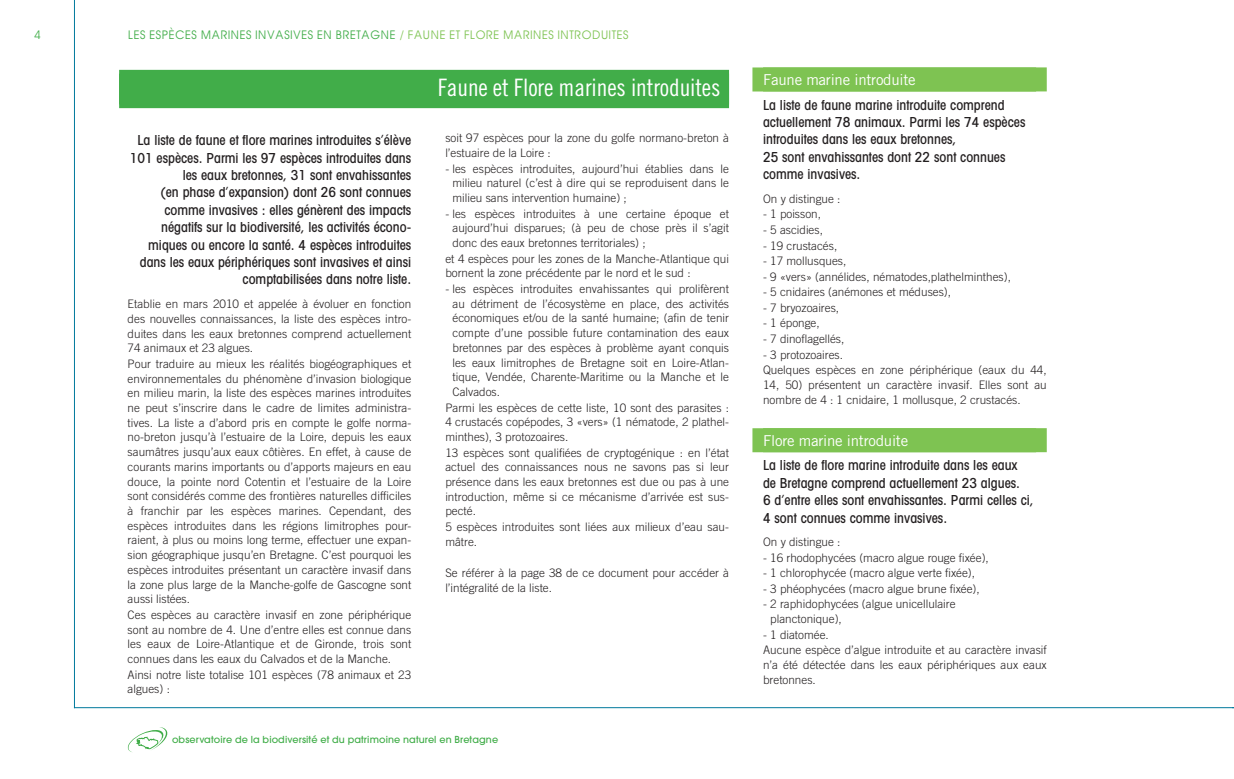
<style>
.page{position:relative;width:1234px;height:779px;background:#fff}
.page>*{position:absolute;margin:0;border:0;box-sizing:border-box;transform-origin:0 0}
.t1{font:24px "Trade Gothic Cond Eighteen";letter-spacing:-.005em;color:#fff}
.t2{font:15px "Trade Gothic";letter-spacing:-.015em;color:#fff}
.t3{font:500 condensed 13.8px/17.4px "Avant Garde";color:#231f20}
.t4{font:12px "Avant Garde";color:#41ad49}
.t5{font:300 11.7px/14.9px "Trade Gothic";color:#231f20}
.t6{font:500 9.6px "Avant Garde";letter-spacing:.01em;color:#41ad49}
.s1{color:#7ec352}
</style>
<div class="page">
<svg style="left:127px;top:727px;width:41px;height:25px"></svg>
<hr style="left:74px;top:706px;width:1159px;height:1px;background:#00799c">
<hr style="left:74px;top:0;width:1px;height:707px;background:#00799c">
<div style="left:119px;top:74px;width:610px;height:34px;background:#41ad49"></div>
<div style="left:119px;top:70px;width:610px;height:34px;background:#41ad49"></div>
<div style="left:752px;top:67px;width:283px;height:24px;background:#7ec352"></div>
<div style="left:763px;top:67px;width:283px;height:24px;background:#7ec352"></div>
<div style="left:752px;top:428px;width:283px;height:24px;background:#7ec352"></div>
<div style="left:763px;top:428px;width:283px;height:24px;background:#7ec352"></div>
<p class="t4" style="left:34px;top:30px;width:8px">4</p>
<p class="t4" style="left:128px;top:30px;width:502px">LES ESPÈCES MARINES INVASIVES EN BRETAGNE <span class="s1">/ FAUNE ET FLORE MARINES INTRODUITES</span></p>
<p class="t3" style="left:130px;top:133px;width:283px;text-align:right">La liste de faune et flore marines introduites s’élève 101 espèces. Parmi les 97 espèces introduites dans les eaux bretonnes, 31 sont envahissantes<br>(en phase d’expansion) dont 26 sont connues comme invasives : elles génèrent des impacts négatifs sur la biodiversité, les activités écono&shy;miques ou encore la santé. 4 espèces introduites dans les eaux périphériques sont invasives et ainsi comptabilisées dans notre liste.</p>
<p class="t5" style="left:128px;top:297px;width:285px">Etablie en mars 2010 et appelée à évoluer en fonction des nouvelles connaissances, la liste des espèces intro&shy;duites dans les eaux bretonnes comprend actuellement 74 animaux et 23 algues.<br>Pour traduire au mieux les réalités biogéographiques et environnementales du phénomène d’invasion biologique en milieu marin, la liste des espèces marines introduites ne peut s’inscrire dans le cadre de limites administra&shy;tives. La liste a d’abord pris en compte le golfe norma&shy;no-breton jusqu’à l’estuaire de la Loire, depuis les eaux saumâtres jusqu’aux eaux côtières. En effet, à cause de courants marins importants ou d’apports majeurs en eau douce, la pointe nord Cotentin et l’estuaire de la Loire sont considérés comme des frontières naturelles difficiles à franchir par les espèces marines. Cependant, des espèces introduites dans les régions limitrophes pour&shy;raient, à plus ou moins long terme, effectuer une expan&shy;sion géographique jusqu’en Bretagne. C’est pourquoi les espèces introduites présentant un caractère invasif dans la zone plus large de la Manche-golfe de Gascogne sont aussi listées.<br>Ces espèces au caractère invasif en zone périphérique sont au nombre de 4. Une d’entre elles est connue dans les eaux de Loire-Atlantique et de Gironde, trois sont connues dans les eaux du Calvados et de la Manche.<br>Ainsi notre liste totalise 101 espèces (78 animaux et 23 algues) :</p>
<p class="t1" style="left:437px;top:79px;width:284px">Faune et Flore marines introduites</p>
<p class="t5" style="left:445px;top:132px;width:285px">soit 97 espèces pour la zone du golfe normano-breton à l’estuaire de la Loire :</p>
<p class="t5" style="left:452px;top:162px;width:278px;text-align:justify;text-indent:-7px">- les espèces introduites, aujourd’hui établies dans le milieu naturel (c’est à dire qui se reproduisent dans le milieu sans intervention humaine) ;</p>
<p class="t5" style="left:445px;top:207px;width:285px">- les espèces introduites à une certaine époque et</p>
<p class="t5" style="left:452px;top:222px;width:278px">aujourd’hui disparues; (à peu de chose près il s’agit</p>
<p class="t5" style="left:452px;top:236px;width:195px">donc des eaux bretonnes territoriales) ;</p>
<p class="t5" style="left:445px;top:252px;width:285px">et 4 espèces pour les zones de la Manche-Atlantique qui</p>
<p class="t5" style="left:445px;top:267px;width:247px">bornent la zone précédente par le nord et le sud :</p>
<p class="t5" style="left:445px;top:282px;width:285px">- les espèces introduites envahissantes qui prolifèrent</p>
<p class="t5" style="left:452px;top:297px;width:278px">au détriment de l’écosystème en place, des activités</p>
<p class="t5" style="left:452px;top:312px;width:278px">économiques et/ou de la santé humaine; (afin de tenir</p>
<p class="t5" style="left:452px;top:326px;width:278px">compte d’une possible future contamination des eaux</p>
<p class="t5" style="left:452px;top:341px;width:278px">bretonnes par des espèces à problème ayant conquis</p>
<p class="t5" style="left:452px;top:356px;width:278px">les eaux limitrophes de Bretagne soit en Loire-Atlan-</p>
<p class="t5" style="left:452px;top:370px;width:278px">tique, Vendée, Charente-Maritime ou la Manche et le</p>
<p class="t5" style="left:452px;top:385px;width:49px">Calvados.</p>
<p class="t5" style="left:445px;top:401px;width:285px">Parmi les espèces de cette liste, 10 sont des parasites :</p>
<p class="t5" style="left:445px;top:415px;width:285px">4 crustacés copépodes, 3 «vers» (1 nématode, 2 plathel-</p>
<p class="t5" style="left:445px;top:430px;width:124px">minthes), 3 protozoaires.</p>
<p class="t5" style="left:445px;top:446px;width:285px">13 espèces sont qualifiées de cryptogénique : en l’état</p>
<p class="t5" style="left:445px;top:460px;width:285px">actuel des connaissances nous ne savons pas si leur</p>
<p class="t5" style="left:445px;top:475px;width:285px">présence dans les eaux bretonnes est due ou pas à une</p>
<p class="t5" style="left:445px;top:490px;width:285px">introduction, même si ce mécanisme d’arrivée est sus-</p>
<p class="t5" style="left:445px;top:504px;width:32px">pecté.</p>
<p class="t5" style="left:445px;top:520px;width:285px">5 espèces introduites sont liées aux milieux d’eau sau-</p>
<p class="t5" style="left:445px;top:535px;width:33px">mâtre.</p>
<p class="t5" style="left:445px;top:566px;width:285px">Se référer à la page 38 de ce document pour accéder à l’intégralité de la liste.</p>
<p class="t6" style="left:172px;top:735px;width:327px">observatoire de la biodiversité et du patrimoine naturel en Bretagne</p>
<p class="t2" style="left:763px;top:74px;width:154px">Faune marine introduite</p>
<p class="t3" style="left:763px;top:97px;width:264px">La liste de faune marine introduite comprend actuellement 78 animaux. Parmi les 74 espèces introduites dans les eaux bretonnes,<br>25 sont envahissantes dont 22 sont connues comme invasives.</p>
<p class="t5" style="left:763px;top:192px;width:79px">On y distingue :</p>
<p class="t5" style="left:763px;top:208px;width:59px">- 1 poisson,</p>
<p class="t5" style="left:763px;top:223px;width:61px">- 5 ascidies,</p>
<p class="t5" style="left:763px;top:239px;width:76px">- 19 crustacés,</p>
<p class="t5" style="left:763px;top:254px;width:85px">- 17 mollusques,</p>
<p class="t5" style="left:763px;top:270px;width:249px">- 9 «vers» (annélides, nématodes,plathelminthes),</p>
<p class="t5" style="left:763px;top:285px;width:189px">- 5 cnidaires (anémones et méduses),</p>
<p class="t5" style="left:763px;top:301px;width:78px">- 7 bryozoaires,</p>
<p class="t5" style="left:763px;top:316px;width:58px">- 1 éponge,</p>
<p class="t5" style="left:763px;top:332px;width:83px">- 7 dinoflagellés,</p>
<p class="t5" style="left:763px;top:347px;width:285px">- 3 protozoaires.<br>Quelques espèces en zone périphérique (eaux du 44, 14, 50) présentent un caractère invasif. Elles sont au nombre de 4 : 1 cnidaire, 1 mollusque, 2 crustacés.</p>
<p class="t2" style="left:763px;top:434px;width:147px">Flore marine introduite</p>
<p class="t3" style="left:763px;top:457px;width:272px">La liste de flore marine introduite dans les eaux de Bretagne comprend actuellement 23 algues.<br>6 d’entre elles sont envahissantes. Parmi celles ci, 4 sont connues comme invasives.</p>
<p class="t5" style="left:763px;top:535px;width:79px">On y distingue :</p>
<p class="t5" style="left:763px;top:551px;width:227px">- 16 rhodophycées (macro algue rouge fixée),</p>
<p class="t5" style="left:763px;top:566px;width:213px">- 1 chlorophycée (macro algue verte fixée),</p>
<p class="t5" style="left:763px;top:582px;width:218px">- 3 phéophycées (macro algue brune fixée),</p>
<p class="t5" style="left:770px;top:597px;width:187px;text-indent:-7px">- 2 raphidophycées (algue unicellulaire planctonique),</p>
<p class="t5" style="left:763px;top:627px;width:285px">- 1 diatomée.<br>Aucune espèce d’algue introduite et au caractère invasif n’a été détectée dans les eaux périphériques aux eaux bretonnes.</p>
</div>
